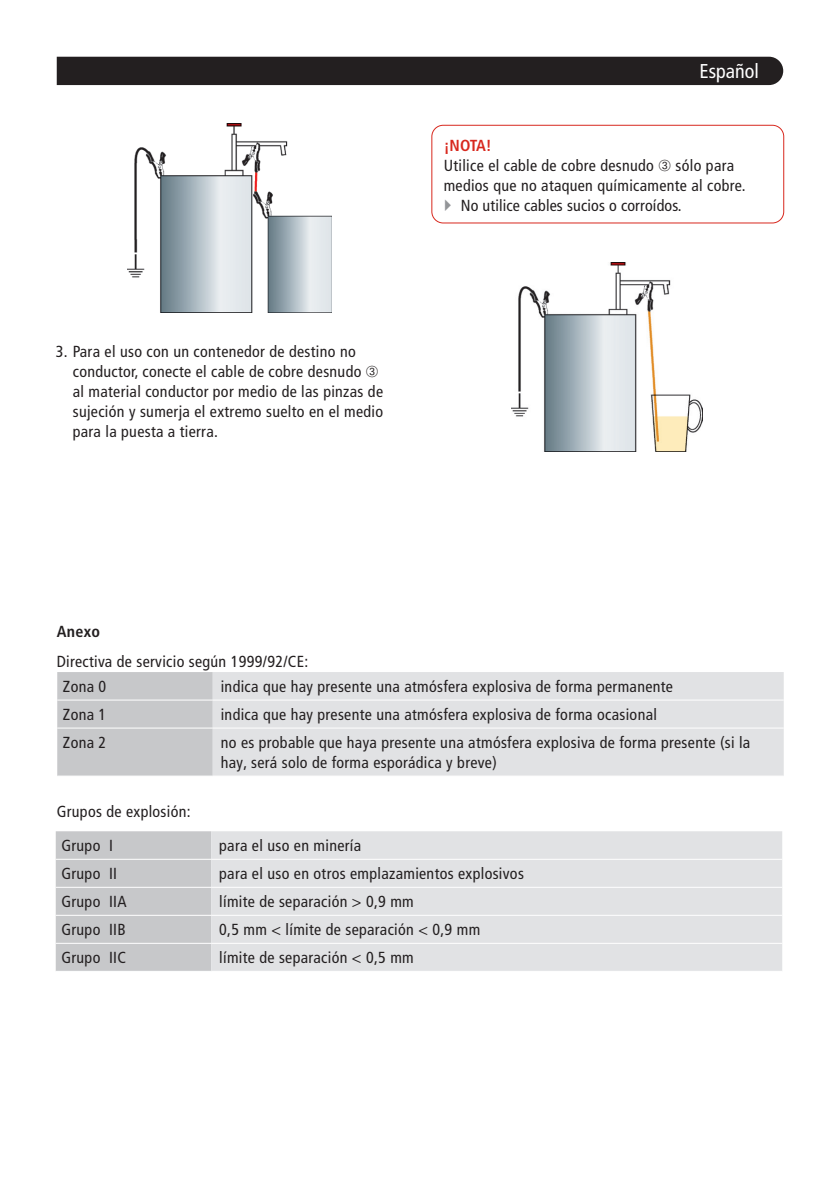
<style>
.page{position:relative;width:840px;height:1191px;background:#fff}
.page>*{position:absolute;margin:0;border:0;box-sizing:border-box;transform-origin:0 0}
.t1{font:condensed 20px "Frutiger LT Pro";color:#fff}
.t2{font:condensed 16px/20px "Frutiger LT Pro";letter-spacing:.02em;color:#231f20}
.t3{font:700 condensed 16px "Frutiger LT Pro";color:#d8281e}
.t4{font:700 condensed 16px "Frutiger LT Pro";letter-spacing:.02em;color:#231f20}
</style>
<div class="page">
<div style="left:57px;top:57px;width:725px;height:28px;background:#231f20"></div>
<div style="left:57px;top:672px;width:156px;height:103px;background:#c7c8ca"></div>
<div style="left:213px;top:672px;width:570px;height:103px;background:#e1e2e4"></div>
<hr style="left:57px;top:699px;width:156px;height:1px;background:#fff">
<hr style="left:213px;top:699px;width:570px;height:1px;background:#fff">
<hr style="left:57px;top:727px;width:156px;height:1px;background:#fff">
<hr style="left:213px;top:727px;width:570px;height:1px;background:#fff">
<div style="left:56px;top:831px;width:155px;height:139px;background:#c7c8ca"></div>
<div style="left:211px;top:831px;width:570px;height:139px;background:#e1e2e4"></div>
<hr style="left:56px;top:858px;width:155px;height:1px;background:#fff">
<hr style="left:211px;top:858px;width:570px;height:1px;background:#fff">
<hr style="left:56px;top:886px;width:155px;height:1px;background:#fff">
<hr style="left:211px;top:886px;width:570px;height:1px;background:#fff">
<hr style="left:56px;top:914px;width:155px;height:1px;background:#fff">
<hr style="left:211px;top:914px;width:570px;height:1px;background:#fff">
<hr style="left:56px;top:942px;width:155px;height:1px;background:#fff">
<hr style="left:211px;top:942px;width:570px;height:1px;background:#fff">
<img style="left:128px;top:123px;width:204px;height:189px">
<img style="left:511px;top:262px;width:191px;height:190px">
<div style="left:431px;top:125px;width:352px;height:98px;border:1px solid #d8281e;border-radius:11px"></div>
<p class="t1" style="left:699px;top:60px;width:61px">Español</p>
<p class="t2" style="left:73px;top:341px;width:311px;text-indent:-17px">3. Para el uso con un contenedor de destino no conductor, conecte el cable de cobre desnudo ➂ al material conductor por medio de las pinzas de sujeción y sumerja el extremo suelto en el medio para la puesta a tierra.</p>
<p class="t3" style="left:443px;top:136px;width:50px">¡NOTA!</p>
<p class="t2" style="left:443px;top:156px;width:292px">Utilice el cable de cobre desnudo ➂ sólo para</p>
<p class="t2" style="left:443px;top:176px;width:303px">medios que no ataquen químicamente al cobre.</p>
<p class="t2" style="left:460px;top:196px;width:222px">No utilice cables sucios o corroídos.</p>
<p class="t4" style="left:57px;top:622px;width:45px">Anexo</p>
<p class="t2" style="left:57px;top:651px;width:253px">Directiva de servicio según 1999/92/CE:</p>
<p class="t2" style="left:63px;top:676px;width:45px">Zona 0</p>
<p class="t2" style="left:221px;top:676px;width:453px">indica que hay presente una atmósfera explosiva de forma permanente</p>
<p class="t2" style="left:63px;top:704px;width:45px">Zona 1</p>
<p class="t2" style="left:221px;top:704px;width:437px">indica que hay presente una atmósfera explosiva de forma ocasional</p>
<p class="t2" style="left:63px;top:732px;width:45px">Zona 2</p>
<p class="t2" style="left:221px;top:732px;width:531px">no es probable que haya presente una atmósfera explosiva de forma presente (si la hay, será solo de forma esporádica y breve)</p>
<p class="t2" style="left:57px;top:801px;width:135px">Grupos de explosión:</p>
<p class="t2" style="left:61px;top:836px;width:53px">Grupo I</p>
<p class="t2" style="left:219px;top:836px;width:143px">para el uso en minería</p>
<p class="t2" style="left:61px;top:864px;width:57px">Grupo II</p>
<p class="t2" style="left:219px;top:864px;width:306px">para el uso en otros emplazamientos explosivos</p>
<p class="t2" style="left:61px;top:892px;width:67px">Grupo IIA</p>
<p class="t2" style="left:219px;top:892px;width:196px">límite de separación &gt; 0,9 mm</p>
<p class="t2" style="left:61px;top:920px;width:66px">Grupo IIB</p>
<p class="t2" style="left:219px;top:920px;width:262px">0,5 mm &lt; límite de separación &lt; 0,9 mm</p>
<p class="t2" style="left:61px;top:948px;width:66px">Grupo IIC</p>
<p class="t2" style="left:219px;top:948px;width:196px">límite de separación &lt; 0,5 mm</p>
</div>
